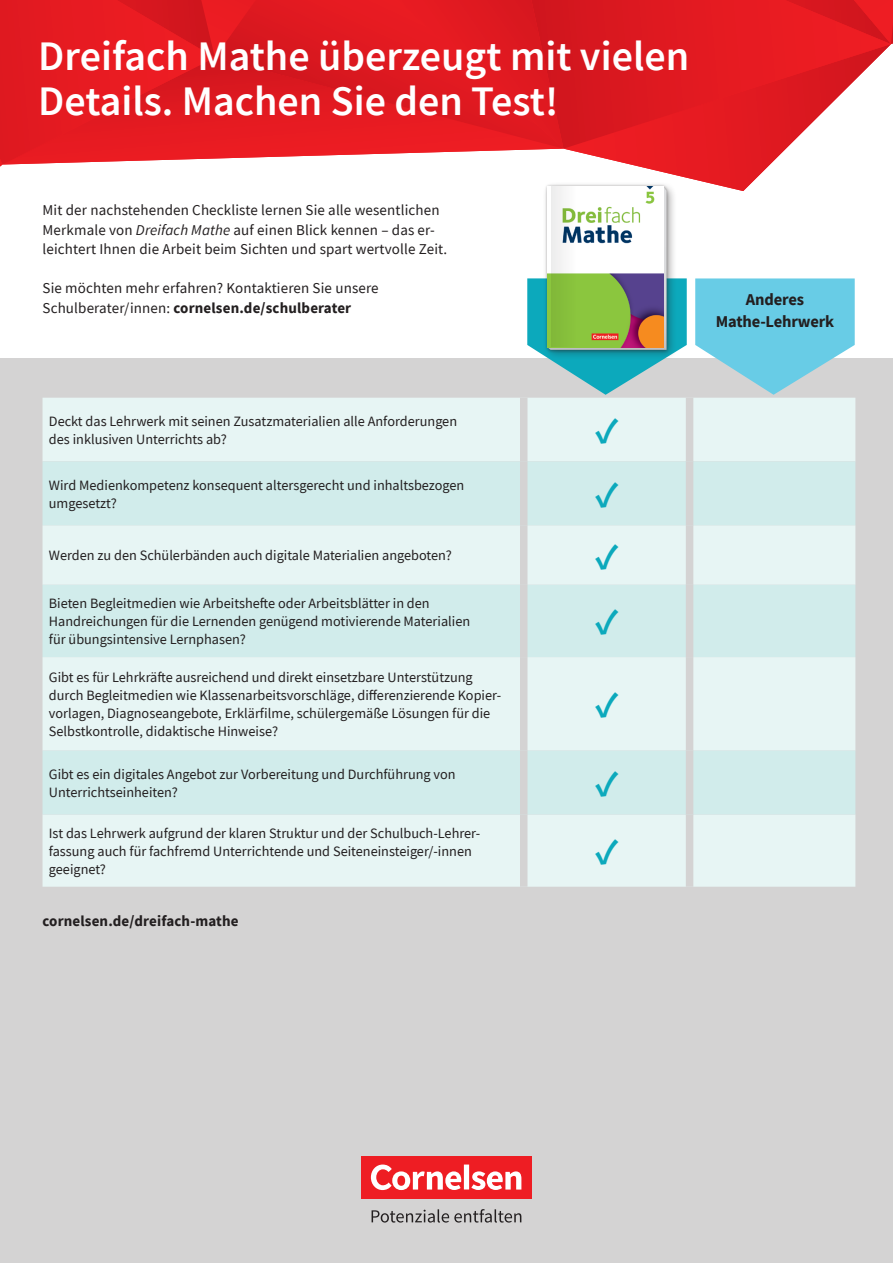
<style>
.page{position:relative;width:893px;height:1263px;background:#fff}
.page>*{position:absolute;margin:0;border:0;box-sizing:border-box;transform-origin:0 0}
.t1{font:600 42px/45px "CV Source Sans";color:#fff}
.t2{font:700 36px "CV Source Sans";color:#0ca9bc}
.t3{font:700 16.5px/22.5px "CV Source Sans";letter-spacing:-.01em;color:#231f20;text-align:center}
.t4{font:15px/19.5px "CV Source Sans";letter-spacing:.01em;color:#231f20}
.t5{font:700 15px "CV Source Sans";letter-spacing:.01em;color:#231f20}
.t6{font:14.25px/18px "CV Source Sans";color:#231f20}
.s1{font-style:italic}
.s2{font-weight:700}
</style>
<div class="page">
<svg style="left:256px;top:149px;width:142px;height:9px"></svg>
<svg style="left:256px;top:0;width:142px;height:149px;background:#e01920"></svg>
<svg style="left:0;top:0;width:256px;height:167px;background:#e32228"></svg>
<div style="left:0;top:358px;width:893px;height:905px;background:#d4d3d3"></div>
<div style="left:43px;top:398px;width:812px;height:489px;background:#e7f5f4"></div>
<svg style="left:43px;top:461px;width:812px;height:353px;background:#daefee"></svg>
<div style="left:520px;top:398px;width:7px;height:63px;background:#d4d3d3"></div>
<div style="left:686px;top:398px;width:7px;height:63px;background:#d4d3d3"></div>
<div style="left:520px;top:461px;width:7px;height:64px;background:#d4d3d3"></div>
<div style="left:686px;top:461px;width:7px;height:64px;background:#d4d3d3"></div>
<div style="left:520px;top:525px;width:7px;height:60px;background:#d4d3d3"></div>
<div style="left:686px;top:525px;width:7px;height:60px;background:#d4d3d3"></div>
<div style="left:520px;top:585px;width:7px;height:72px;background:#d4d3d3"></div>
<div style="left:686px;top:585px;width:7px;height:72px;background:#d4d3d3"></div>
<div style="left:520px;top:657px;width:7px;height:94px;background:#d4d3d3"></div>
<div style="left:686px;top:657px;width:7px;height:94px;background:#d4d3d3"></div>
<div style="left:520px;top:751px;width:7px;height:63px;background:#d4d3d3"></div>
<div style="left:686px;top:751px;width:7px;height:63px;background:#d4d3d3"></div>
<div style="left:520px;top:814px;width:7px;height:73px;background:#d4d3d3"></div>
<div style="left:686px;top:814px;width:7px;height:73px;background:#d4d3d3"></div>
<svg style="left:398px;top:0;width:495px;height:395px"></svg>
<img style="left:548px;top:187px;width:115px;height:160px">
<img style="left:577px;top:251px;width:26px;height:5px">
<svg style="left:551px;top:187px;width:26px;height:160px"></svg>
<div style="left:361px;top:1157px;width:170px;height:42px;background:#ee1d23"></div>
<svg style="left:371px;top:1164px;width:150px;height:26px"></svg>
<svg style="left:372px;top:1209px;width:149px;height:13px"></svg>
<h1 class="t1" style="left:38px;top:33px;width:652px">Dreifach Mathe überzeugt mit vielen<br>Details. Machen Sie den Test!</h1>
<p class="t4" style="left:43px;top:201px;width:406px">Mit der nachstehenden Checkliste lernen Sie alle wesentlichen<br>Merkmale von <span class="s1">Dreifach Mathe</span> auf einen Blick kennen – das er&shy;leichtert Ihnen die Arbeit beim Sichten und spart wertvolle Zeit.</p>
<p class="t4" style="left:43px;top:279px;width:338px">Sie möchten mehr erfahren? Kontaktieren Sie unsere<br>Schulberater/innen: <span class="s2">cornelsen.de/schulberater</span></p>
<p class="t3" style="left:716px;top:288px;width:120px">Anderes<br>Mathe-Lehrwerk</p>
<p class="t6" style="left:49px;top:412px;width:410px">Deckt das Lehrwerk mit seinen Zusatzmaterialien alle Anforderungen des inklusiven Unterrichts ab?</p>
<h2 class="t2" style="left:595px;top:407px;width:25px">✓</h2>
<p class="t6" style="left:49px;top:476px;width:417px">Wird Medienkompetenz konsequent altersgerecht und inhaltsbezogen umgesetzt?</p>
<h2 class="t2" style="left:595px;top:470px;width:25px">✓</h2>
<p class="t6" style="left:49px;top:546px;width:405px">Werden zu den Schülerbänden auch digitale Materialien angeboten?</p>
<h2 class="t2" style="left:595px;top:532px;width:25px">✓</h2>
<p class="t6" style="left:49px;top:594px;width:423px">Bieten Begleitmedien wie Arbeitshefte oder Arbeitsblätter in den<br>Handreichungen für die Lernenden genügend motivierende Materialien für übungsintensive Lernphasen?</p>
<h2 class="t2" style="left:595px;top:598px;width:25px">✓</h2>
<p class="t6" style="left:49px;top:668px;width:454px">Gibt es für Lehrkräfte ausreichend und direkt einsetzbare Unterstützung durch Begleitmedien wie Klassenarbeitsvorschläge, differenzierende Kopier&shy;vorlagen, Diagnoseangebote, Erklärfilme, schülergemäße Lösungen für die Selbstkontrolle, didaktische Hinweise?</p>
<h2 class="t2" style="left:595px;top:681px;width:25px">✓</h2>
<p class="t6" style="left:49px;top:765px;width:408px">Gibt es ein digitales Angebot zur Vorbereitung und Durchführung von<br>Unterrichtseinheiten?</p>
<h2 class="t2" style="left:595px;top:760px;width:25px">✓</h2>
<p class="t6" style="left:49px;top:824px;width:433px">Ist das Lehrwerk aufgrund der klaren Struktur und der Schulbuch-Lehrer&shy;fassung auch für fachfremd Unterrichtende und Seiteneinsteiger/-innen geeignet?</p>
<h2 class="t2" style="left:595px;top:828px;width:25px">✓</h2>
<p class="t5" style="left:43px;top:911px;width:198px">cornelsen.de/dreifach-mathe</p>
</div>
